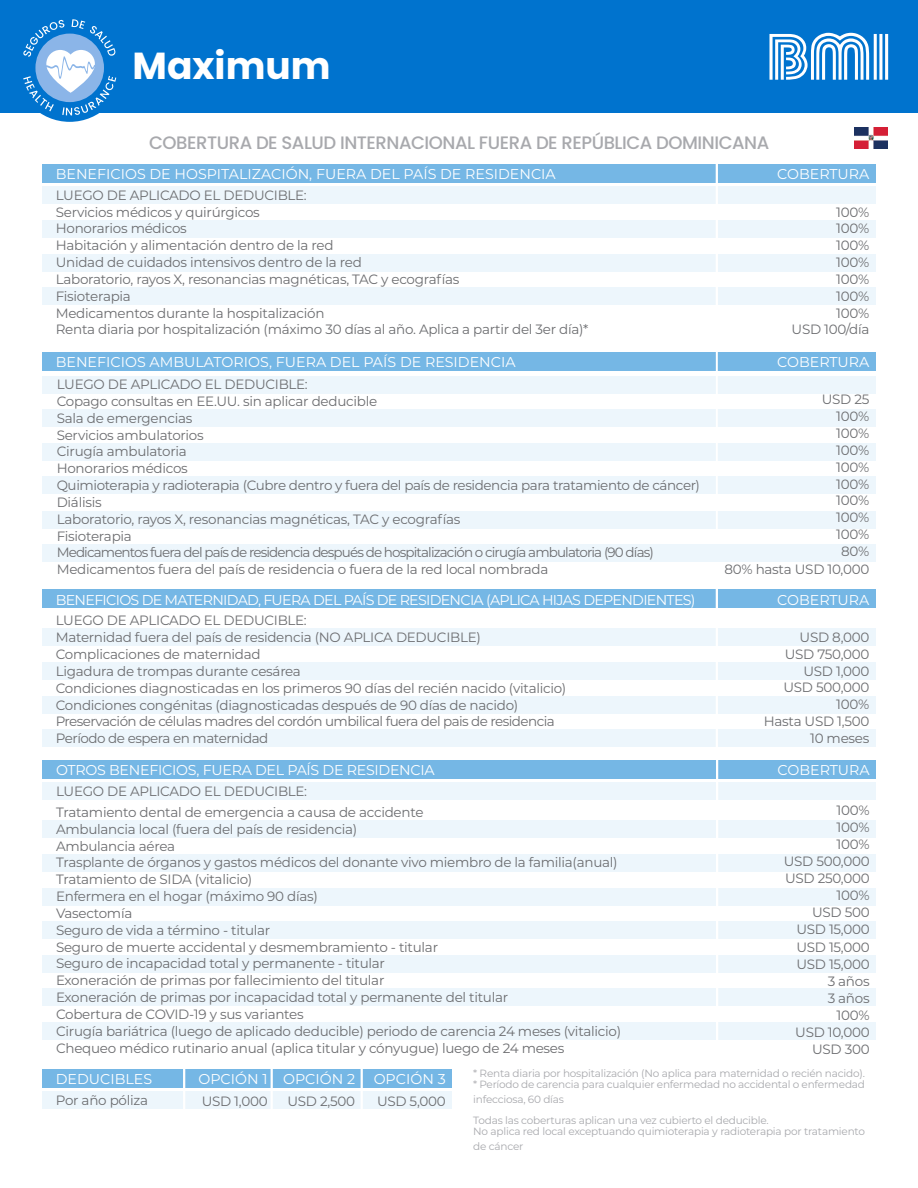
<style>
.page{position:relative;width:918px;height:1188px;background:#fff}
.page>*{position:absolute;margin:0;border:0;box-sizing:border-box;transform-origin:0 0}
.t1{font:700 37.65px "Poppins";color:#fff}
.t2{font:500 18px "Poppins";letter-spacing:-.025em;color:#a8a9ad}
.t3{font:14.25px "Montserrat";color:#fff}
.t4{font:14.25px "Montserrat";letter-spacing:-.05em;color:#fff}
.t5{font:14.25px "Montserrat";letter-spacing:-.02em;color:#fff}
.t6{font:13.5px/16.8px "Montserrat";letter-spacing:-.02em;color:#6c6d70;text-align:right}
.t7{font:13.5px "Montserrat";letter-spacing:-.02em;color:#6d6e71}
.t8{font:10.5px/10.8px "Montserrat";letter-spacing:-.02em;color:#a8a9ad}
</style>
<div class="page">
<div style="left:0;top:0;width:918px;height:112px;background:#0073ce"></div>
<div style="left:16px;top:14px;width:108px;height:108px;background:#0073ce;border-radius:50%"></div>
<svg style="left:23px;top:19px;width:93px;height:96px"></svg>
<svg style="left:769px;top:33px;width:100px;height:47px"></svg>
<hr style="left:885px;top:34px;width:3px;height:46px;background:#fff">
<hr style="left:879px;top:34px;width:3px;height:46px;background:#fff">
<hr style="left:874px;top:34px;width:3px;height:46px;background:#fff">
<div style="left:42px;top:287px;width:834px;height:18px;background:#edf6fc"></div>
<div style="left:42px;top:220px;width:834px;height:18px;background:#edf6fc"></div>
<div style="left:42px;top:254px;width:834px;height:18px;background:#edf6fc"></div>
<div style="left:42px;top:286px;width:834px;height:18px;background:#edf6fc"></div>
<div style="left:42px;top:186px;width:834px;height:18px;background:#edf6fc"></div>
<div style="left:42px;top:164px;width:834px;height:19px;background:#75b7e5"></div>
<hr style="left:716px;top:162px;width:2px;height:177px;background:#fff">
<div style="left:42px;top:729px;width:834px;height:18px;background:#edf6fc"></div>
<div style="left:42px;top:696px;width:834px;height:18px;background:#edf6fc"></div>
<div style="left:42px;top:662px;width:834px;height:18px;background:#edf6fc"></div>
<div style="left:42px;top:628px;width:834px;height:18px;background:#edf6fc"></div>
<div style="left:42px;top:589px;width:834px;height:19px;background:#75b7e5"></div>
<hr style="left:716px;top:587px;width:2px;height:160px;background:#fff">
<div style="left:42px;top:1091px;width:410px;height:18px;background:#edf6fc"></div>
<div style="left:42px;top:1069px;width:410px;height:19px;background:#75b7e5"></div>
<hr style="left:183px;top:1065px;width:2px;height:45px;background:#fff">
<hr style="left:361px;top:1067px;width:2px;height:43px;background:#fff">
<hr style="left:271px;top:1067px;width:2px;height:43px;background:#fff">
<div style="left:42px;top:544px;width:834px;height:18px;background:#edf6fc"></div>
<div style="left:42px;top:511px;width:834px;height:18px;background:#edf6fc"></div>
<div style="left:42px;top:443px;width:834px;height:18px;background:#edf6fc"></div>
<div style="left:42px;top:476px;width:834px;height:18px;background:#edf6fc"></div>
<div style="left:42px;top:409px;width:834px;height:18px;background:#edf6fc"></div>
<div style="left:42px;top:376px;width:834px;height:18px;background:#edf6fc"></div>
<div style="left:42px;top:352px;width:834px;height:19px;background:#75b7e5"></div>
<hr style="left:716px;top:349px;width:2px;height:195px;background:#fff">
<div style="left:42px;top:955px;width:834px;height:18px;background:#edf6fc"></div>
<div style="left:42px;top:988px;width:834px;height:18px;background:#edf6fc"></div>
<div style="left:42px;top:1022px;width:834px;height:18px;background:#edf6fc"></div>
<div style="left:42px;top:921px;width:834px;height:18px;background:#edf6fc"></div>
<div style="left:42px;top:854px;width:834px;height:18px;background:#edf6fc"></div>
<div style="left:42px;top:888px;width:834px;height:18px;background:#edf6fc"></div>
<div style="left:42px;top:820px;width:834px;height:18px;background:#edf6fc"></div>
<div style="left:42px;top:782px;width:834px;height:18px;background:#edf6fc"></div>
<div style="left:42px;top:760px;width:834px;height:19px;background:#75b7e5"></div>
<hr style="left:716px;top:758px;width:2px;height:283px;background:#fff">
<img style="left:854px;top:128px;width:33px;height:21px">
<h1 class="t1" style="left:133px;top:44px;width:200px">Maximum</h1>
<h2 class="t2" style="left:149px;top:132px;width:622px">COBERTURA DE SALUD INTERNACIONAL FUERA DE REPÚBLICA DOMINICANA</h2>
<p class="t3" style="left:56px;top:164px;width:501px">BENEFICIOS DE HOSPITALIZACIÓN, FUERA DEL PAÍS DE RESIDENCIA</p>
<p class="t3" style="left:777px;top:164px;width:94px">COBERTURA</p>
<p class="t6" style="left:792px;top:203px;width:79px">100%<br>100%<br>100%<br>100%<br>100%<br>100%<br>100%<br>USD 100/día</p>
<p class="t6" style="left:56px;top:186px;width:534px;text-align:left">LUEGO DE APLICADO EL DEDUCIBLE:<br>Servicios médicos y quirúrgicos<br>Honorarios médicos<br>Habitación y alimentación dentro de la red<br>Unidad de cuidados intensivos dentro de la red<br>Laboratorio, rayos X, resonancias magnéticas, TAC y ecografías<br>Fisioterapia<br>Medicamentos durante la hospitalización<br>Renta diaria por hospitalización (máximo 30 días al año. Aplica a partir del 3er día)*</p>
<p class="t3" style="left:56px;top:352px;width:461px">BENEFICIOS AMBULATORIOS, FUERA DEL PAÍS DE RESIDENCIA</p>
<p class="t3" style="left:777px;top:352px;width:94px">COBERTURA</p>
<p class="t6" style="left:822px;top:391px;width:49px">USD 25<br>100%<br>100%<br>100%<br>100%<br>100%<br>100%<br>100%<br>100%<br>80%</p>
<p class="t6" style="left:724px;top:561px;width:146px">80% hasta USD 10,000</p>
<p class="t6" style="left:57px;top:375px;width:645px;text-align:left">LUEGO DE APLICADO EL DEDUCIBLE:<br>Copago consultas en EE.UU. sin aplicar deducible<br>Sala de emergencias<br>Servicios ambulatorios<br>Cirugía ambulatoria<br>Honorarios médicos<br>Quimioterapia y radioterapia (Cubre dentro y fuera del país de residencia para tratamiento de cáncer)<br>Diálisis<br>Laboratorio, rayos X, resonancias magnéticas, TAC y ecografías<br>Fisioterapia<br>Medicamentos fuera del país de residencia después de hospitalización o cirugía ambulatoria (90 días)<br>Medicamentos fuera del país de residencia o fuera de la red local nombrada</p>
<p class="t4" style="left:56px;top:590px;width:641px">BENEFICIOS DE MATERNIDAD, FUERA DEL PAÍS DE RESIDENCIA (APLICA HIJAS DEPENDIENTES)</p>
<p class="t3" style="left:777px;top:590px;width:94px">COBERTURA</p>
<p class="t6" style="left:764px;top:628px;width:107px">USD 8,000<br>USD 750,000<br>USD 1,000<br>USD 500,000<br>100%<br>Hasta USD 1,500<br>10 meses</p>
<p class="t6" style="left:56px;top:612px;width:512px;text-align:left">LUEGO DE APLICADO EL DEDUCIBLE:<br>Maternidad fuera del país de residencia (NO APLICA DEDUCIBLE)<br>Complicaciones de maternidad<br>Ligadura de trompas durante cesárea<br>Condiciones diagnosticadas en los primeros 90 días del recién nacido (vitalicio)<br>Condiciones congénitas (diagnosticadas después de 90 días de nacido)<br>Preservación de células madres del cordón umbilical fuera del pais de residencia Período de espera en maternidad</p>
<p class="t5" style="left:56px;top:760px;width:380px">OTROS BENEFICIOS, FUERA DEL PAÍS DE RESIDENCIA</p>
<p class="t3" style="left:777px;top:760px;width:94px">COBERTURA</p>
<p class="t6" style="left:784px;top:801px;width:87px">100%<br>100%<br>100%<br>USD 500,000<br>USD 250,000<br>100%<br>USD 500<br>USD 15,000<br>USD 15,000<br>USD 15,000<br>3 años<br>3 años<br>100%<br>USD 10,000<br>USD 300</p>
<p class="t7" style="left:56px;top:782px;width:253px">LUEGO DE APLICADO EL DEDUCIBLE:</p>
<p class="t6" style="left:56px;top:803px;width:567px;text-align:left">Tratamiento dental de emergencia a causa de accidente<br>Ambulancia local (fuera del país de residencia)<br>Ambulancia aérea<br>Trasplante de órganos y gastos médicos del donante vivo miembro de la familia(anual)<br>Tratamiento de SIDA (vitalicio)<br>Enfermera en el hogar (máximo 90 días)<br>Vasectomía<br>Seguro de vida a término - titular<br>Seguro de muerte accidental y desmembramiento - titular<br>Seguro de incapacidad total y permanente - titular<br>Exoneración de primas por fallecimiento del titular<br>Exoneración de primas por incapacidad total y permanente del titular<br>Cobertura de COVID-19 y sus variantes<br>Cirugía bariátrica (luego de aplicado deducible) periodo de carencia 24 meses (vitalicio)<br>Chequeo médico rutinario anual (aplica titular y cónyugue) luego de 24 meses</p>
<p class="t3" style="left:56px;top:1069px;width:98px">DEDUCIBLES</p>
<p class="t3" style="left:374px;top:1069px;width:74px">OPCIÓN 3</p>
<p class="t6" style="left:56px;top:1091px;width:94px">Por año póliza</p>
<p class="t3" style="left:198px;top:1069px;width:158px">OPCIÓN 1 OPCIÓN 2</p>
<p class="t6" style="left:202px;top:1092px;width:67px">USD 1,000</p>
<p class="t6" style="left:287px;top:1092px;width:69px">USD 2,500</p>
<p class="t6" style="left:377px;top:1092px;width:70px">USD 5,000</p>
<p class="t8" style="left:473px;top:1067px;width:393px">* Renta diaria por hospitalización (No aplica para maternidad o recién nacido). * Período de carencia para cualquier enfermedad no accidental o enfermedad</p>
<p class="t8" style="left:473px;top:1088px;width:297px;line-height:21.6px">infecciosa, 60 días<br>Todas las coberturas aplican una vez cubierto el deducible.</p>
<p class="t8" style="left:473px;top:1123px;width:393px;line-height:15px">No aplica red local exceptuando quimioterapia y radioterapia por tratamiento de cáncer</p>
</div>
